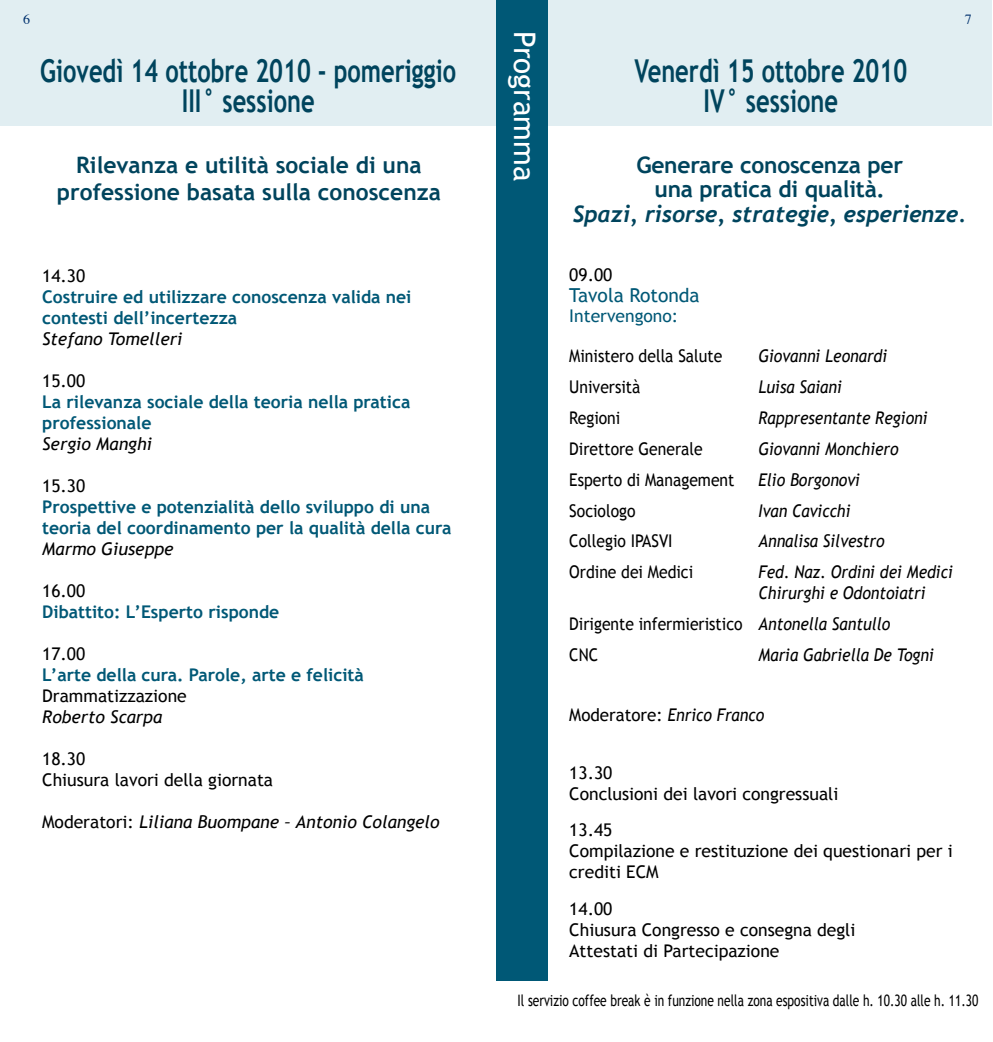
<style>
.page{position:relative;width:993px;height:1042px;background:#fff}
.page>*{position:absolute;margin:0;border:0;box-sizing:border-box;transform-origin:0 0}
.t1{font:700 31.5px/29.8px "Trebuchet MS";color:#00445d;text-align:center;scale:.75 1}
.t2{font:29.75px "Trebuchet MS";color:#fff}
.t3{font:700 22.75px/27.3px "Trebuchet MS";color:#00445d;text-align:center}
.t4{font:italic 700 22.75px "Trebuchet";letter-spacing:-.01em;color:#00445d}
.t5{font:19.25px "Trebuchet MS";color:#005876}
.t6{font:700 17.5px/21px "Trebuchet MS";color:#005876}
.t7{font:17.5px/21px "Trebuchet MS";color:#000}
.t8{font:italic 17.5px/21px "Trebuchet MS";color:#000;scale:.9 1}
.t9{font:17.5px/31px "Trebuchet MS";color:#000;scale:.9 1}
.t10{font:italic 17.5px "Trebuchet MS";color:#000}
.t11{font:17.5px "Trebuchet MS";color:#005876}
.t12{font:15.75px "Trebuchet MS";color:#000;scale:.76 1}
.t13{font:14px "Times";color:#00316e}
.s1{font-style:normal}
.s2{font-style:italic}
</style>
<div class="page">
<div style="left:456px;top:0;width:534px;height:878px;background:#e1eef2"></div>
<div style="left:496px;top:126px;width:494px;height:916px;background:#fff"></div>
<div style="left:0;top:0;width:496px;height:878px;background:#e1eef2"></div>
<div style="left:0;top:126px;width:496px;height:916px;background:#fff"></div>
<div style="left:496px;top:0;width:51px;height:980px;background:#005876"></div>
<p class="t13" style="left:23px;top:14px;width:8px">6</p>
<p class="t13" style="left:964px;top:14px;width:8px">7</p>
<h2 class="t2" style="left:542px;top:31px;width:151px;rotate:90deg">Programma</h2>
<h1 class="t1" style="left:40px;top:56px;width:556px">Giovedì 14 ottobre 2010 - pomeriggio<br>III° sessione</h1>
<h1 class="t1" style="left:634px;top:56px;width:365px">Venerdì 15 ottobre 2010<br>IV° sessione</h1>
<h3 class="t3" style="left:57px;top:151px;width:385px">Rilevanza e utilità sociale di una professione basata sulla conoscenza</h3>
<h3 class="t3" style="left:636px;top:152px;width:268px;line-height:24.5px">Generare conoscenza per una pratica di qualità.</h3>
<h3 class="t4" style="left:572px;top:200px;width:395px">Spazi, risorse, strategie, esperienze.</h3>
<p class="t7" style="left:42px;top:265px;width:45px">14.30</p>
<p class="t6" style="left:42px;top:286px;width:371px">Costruire ed utilizzare conoscenza valida nei contesti dell’incertezza</p>
<p class="t10" style="left:42px;top:329px;width:142px">Stefano Tomelleri</p>
<p class="t7" style="left:42px;top:370px;width:45px">15.00</p>
<p class="t6" style="left:42px;top:391px;width:369px">La rilevanza sociale della teoria nella pratica professionale</p>
<p class="t10" style="left:42px;top:434px;width:111px">Sergio Manghi</p>
<p class="t7" style="left:42px;top:475px;width:45px">15.30</p>
<p class="t6" style="left:42px;top:496px;width:410px">Prospettive e potenzialità dello sviluppo di una teoria del coordinamento per la qualità della cura</p>
<p class="t10" style="left:42px;top:539px;width:133px">Marmo Giuseppe</p>
<p class="t7" style="left:42px;top:580px;width:45px">16.00</p>
<p class="t6" style="left:42px;top:601px;width:238px">Dibattito: L’Esperto risponde</p>
<p class="t7" style="left:42px;top:643px;width:45px">17.00</p>
<p class="t6" style="left:42px;top:664px;width:323px">L’arte della cura. Parole, arte e felicità</p>
<p class="t7" style="left:42px;top:685px;width:146px">Drammatizzazione</p>
<p class="t10" style="left:42px;top:707px;width:121px">Roberto Scarpa</p>
<p class="t7" style="left:42px;top:748px;width:232px">18.30<br>Chiusura lavori della giornata</p>
<p class="t10" style="left:42px;top:812px;width:399px"><span class="s1">Moderatori:</span> Liliana Buompane – Antonio Colangelo</p>
<p class="t7" style="left:569px;top:265px;width:45px">09.00</p>
<p class="t5" style="left:569px;top:284px;width:132px">Tavola Rotonda</p>
<p class="t11" style="left:569px;top:305px;width:110px">Intervengono:</p>
<p class="t9" style="left:569px;top:340px;width:171px">Ministero della Salute</p>
<p class="t8" style="left:758px;top:345px;width:144px">Giovanni Leonardi</p>
<p class="t9" style="left:569px;top:371px;width:80px">Università</p>
<p class="t8" style="left:758px;top:376px;width:94px">Luisa Saiani</p>
<p class="t9" style="left:569px;top:402px;width:58px">Regioni</p>
<p class="t8" style="left:758px;top:407px;width:189px">Rappresentante Regioni</p>
<p class="t9" style="left:569px;top:433px;width:150px">Direttore Generale</p>
<p class="t8" style="left:758px;top:438px;width:157px">Giovanni Monchiero</p>
<p class="t9" style="left:569px;top:464px;width:185px">Esperto di Management</p>
<p class="t8" style="left:758px;top:469px;width:114px">Elio Borgonovi</p>
<p class="t9" style="left:569px;top:495px;width:75px">Sociologo</p>
<p class="t8" style="left:758px;top:500px;width:104px">Ivan Cavicchi</p>
<p class="t9" style="left:569px;top:526px;width:116px">Collegio IPASVI</p>
<p class="t8" style="left:758px;top:531px;width:141px">Annalisa Silvestro</p>
<p class="t9" style="left:569px;top:556px;width:139px">Ordine dei Medici</p>
<p class="t8" style="left:758px;top:561px;width:217px">Fed. Naz. Ordini dei Medici<br>Chirurghi e Odontoiatri</p>
<p class="t9" style="left:569px;top:608px;width:358px">Dirigente infermieristico <span class="s2">Antonella Santullo<br></span>CNC</p>
<p class="t8" style="left:758px;top:644px;width:196px">Maria Gabriella De Togni</p>
<p class="t8" style="left:569px;top:704px;width:218px"><span class="s1">Moderatore:</span> Enrico Franco</p>
<p class="t7" style="left:569px;top:762px;width:270px">13.30<br>Conclusioni dei lavori congressuali</p>
<p class="t7" style="left:569px;top:819px;width:385px">13.45<br>Compilazione e restituzione dei questionari per i crediti ECM</p>
<p class="t7" style="left:569px;top:898px;width:287px">14.00<br>Chiusura Congresso e consegna degli<br>Attestati di Partecipazione</p>
<p class="t12" style="left:517px;top:991px;width:607px">Il servizio coffee break è in funzione nella zona espositiva dalle h. 10.30 alle h. 11.30</p>
</div>
